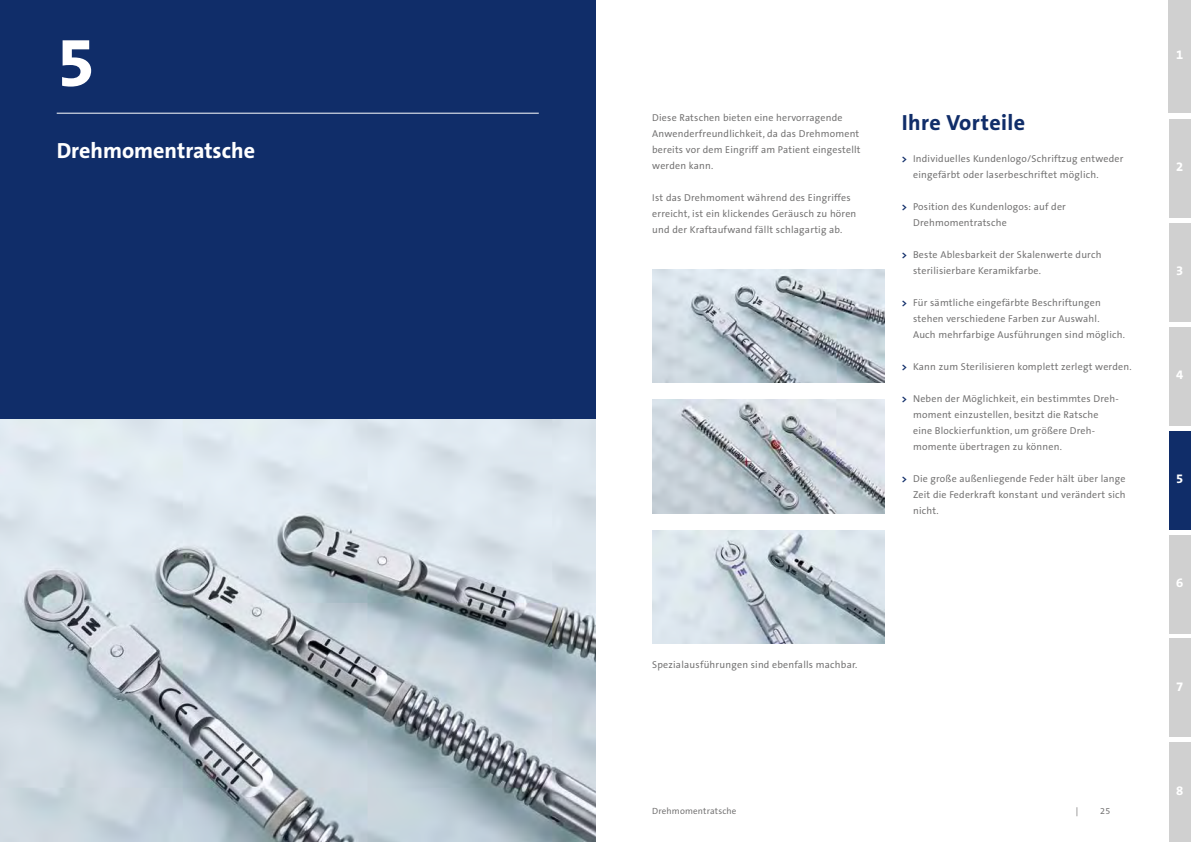
<style>
.page{position:relative;width:1191px;height:842px;background:#fff}
.page>*{position:absolute;margin:0;border:0;box-sizing:border-box;transform-origin:0 0}
.t1{font:700 70px "The Sans Office LF";color:#fff}
.t2{font:700 22px "The Sans Office LF";color:#fff}
.t3{font:700 22px "The Sans Office LF";letter-spacing:.02em;color:#102d69}
.t4{font:700 13px "The Sans Office LF";color:#fff}
.t5{font:10px/16px "The Sans Office LF";letter-spacing:.02em;color:#706f6f}
.t6{font:9px "The Sans Office LF";letter-spacing:.02em;color:#706f6f}
.s1{font-weight:700;color:#102d69}
</style>
<div class="page">
<div style="left:1168px;top:0;width:23px;height:113px;background:#d0d0d0"></div>
<div style="left:1169px;top:119px;width:22px;height:99px;background:#d0d0d0"></div>
<div style="left:1169px;top:223px;width:22px;height:99px;background:#d0d0d0"></div>
<div style="left:1169px;top:327px;width:22px;height:99px;background:#d0d0d0"></div>
<div style="left:1169px;top:431px;width:22px;height:99px;background:#102d69"></div>
<div style="left:1169px;top:535px;width:22px;height:98px;background:#d0d0d0"></div>
<div style="left:1169px;top:638px;width:22px;height:99px;background:#d0d0d0"></div>
<div style="left:1169px;top:742px;width:22px;height:100px;background:#d0d0d0"></div>
<div style="left:0;top:0;width:595px;height:420px;background:#102d69"></div>
<hr style="left:57px;top:113px;width:482px;height:1px;background:#fff">
<img style="left:652px;top:269px;width:232px;height:114px">
<img style="left:652px;top:400px;width:232px;height:113px">
<img style="left:652px;top:530px;width:232px;height:113px">
<img style="left:0;top:420px;width:595px;height:422px">
<h1 class="t1" style="left:57px;top:17px;width:40px">5</h1>
<h2 class="t2" style="left:57px;top:136px;width:200px">Drehmomentratsche</h2>
<p class="t5" style="left:652px;top:109px;width:210px">Diese Ratschen bieten eine hervorragende Anwenderfreundlichkeit, da das Drehmoment bereits vor dem Eingriff am Patient eingestellt werden kann.</p>
<p class="t5" style="left:652px;top:189px;width:206px">Ist das Drehmoment während des Eingriffes erreicht, ist ein klickendes Geräusch zu hören und der Kraftaufwand fällt schlagartig ab.</p>
<h2 class="t3" style="left:901px;top:108px;width:125px">Ihre Vorteile</h2>
<p class="t5" style="left:913px;top:150px;width:212px;text-indent:-11px"><span class="s1">&gt;</span> Individuelles Kundenlogo/Schriftzug entweder eingefärbt oder laserbeschriftet möglich.</p>
<p class="t5" style="left:913px;top:198px;width:154px;text-indent:-11px"><span class="s1">&gt;</span> Position des Kundenlogos: auf der<br>Drehmomentratsche</p>
<p class="t5" style="left:913px;top:246px;width:190px;text-indent:-11px"><span class="s1">&gt;</span> Beste Ablesbarkeit der Skalenwerte durch sterilisierbare Keramikfarbe.</p>
<p class="t5" style="left:913px;top:294px;width:213px;text-indent:-11px"><span class="s1">&gt;</span> Für sämtliche eingefärbte Beschriftungen stehen verschiedene Farben zur Auswahl.<br>Auch mehrfarbige Ausführungen sind möglich.</p>
<p class="t5" style="left:901px;top:358px;width:231px"><span class="s1">&gt;</span> Kann zum Sterilisieren komplett zerlegt werden.</p>
<p class="t5" style="left:913px;top:390px;width:207px;text-indent:-11px"><span class="s1">&gt;</span> Neben der Möglichkeit, ein bestimmtes Dreh&shy;moment einzustellen, besitzt die Ratsche eine Blockierfunktion, um größere Dreh&shy;momente übertragen zu können.</p>
<p class="t5" style="left:913px;top:470px;width:214px;text-align:justify;text-indent:-11px"><span class="s1">&gt;</span> Die große außenliegende Feder hält über lange Zeit die Federkraft konstant und verändert sich nicht.</p>
<p class="t5" style="left:652px;top:657px;width:207px">Spezialausführungen sind ebenfalls machbar.</p>
<p class="t6" style="left:652px;top:805px;width:86px">Drehmomentratsche</p>
<p class="t6" style="left:1075px;top:805px;width:4px">|</p>
<p class="t6" style="left:1100px;top:805px;width:12px">25</p>
<h3 class="t4" style="left:1176px;top:46px;width:9px">1</h3>
<h3 class="t4" style="left:1176px;top:159px;width:9px">2</h3>
<h3 class="t4" style="left:1176px;top:263px;width:9px">3</h3>
<h3 class="t4" style="left:1176px;top:366px;width:9px">4</h3>
<h3 class="t4" style="left:1176px;top:470px;width:9px">5</h3>
<h3 class="t4" style="left:1176px;top:574px;width:9px">6</h3>
<h3 class="t4" style="left:1176px;top:678px;width:9px">7</h3>
<h3 class="t4" style="left:1176px;top:782px;width:9px">8</h3>
</div>
